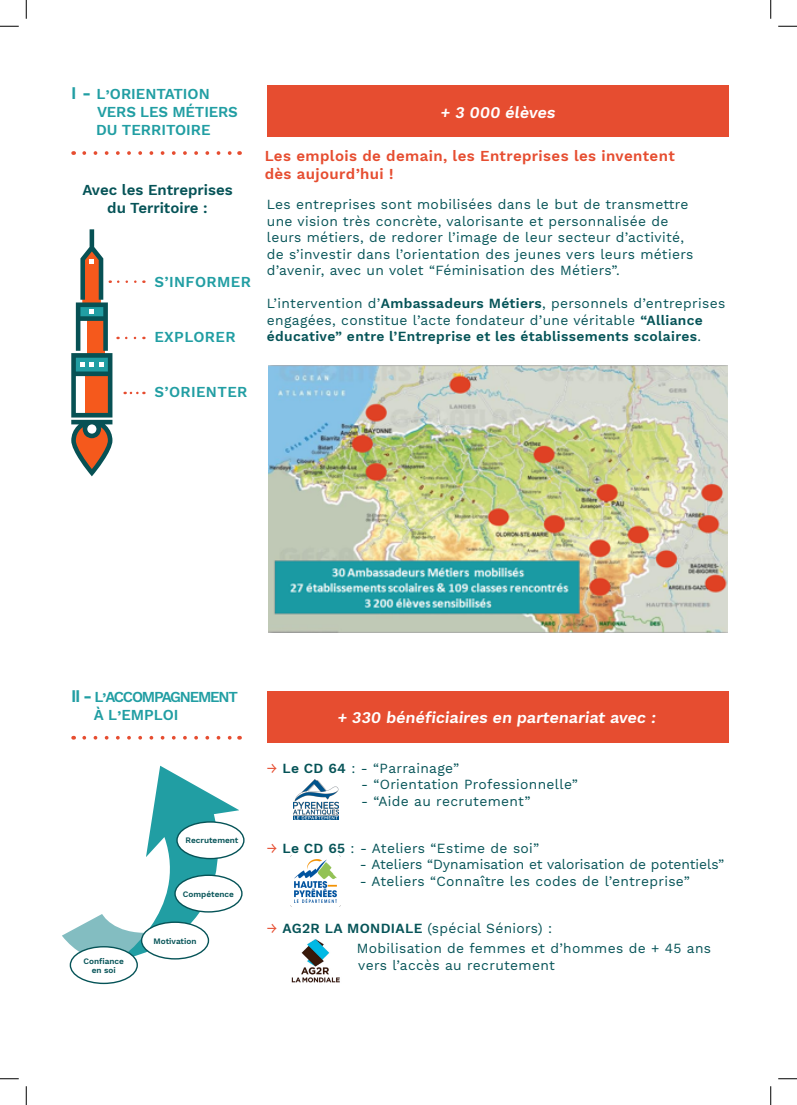
<style>
.page{position:relative;width:797px;height:1105px;background:#fff}
.page>*{position:absolute;margin:0;border:0;box-sizing:border-box;transform-origin:0 0}
.t1{font:600 16px "Work Sans";color:#fff}
.t2{font:600 15px/18px "Work Sans";letter-spacing:.025em;color:#e64d30}
.titres{font:600 15px "Work Sans";color:#219ea3}
.t3{font:600 15px "Work Sans";color:#055357}
.titres-2{font:600 15px "Work Sans";letter-spacing:.025em;color:#219ea3}
.titres-3{font:600 15px "Work Sans";letter-spacing:-.08em;color:#219ea3}
.t4{font:13.75px/16.5px "Work Sans";letter-spacing:.025em;color:#055357}
.t5{font:13.75px "Work Sans";color:#055357}
.t6{font:600 8.25px "Work Sans";color:#055357}
.s1{font-size:17.5px}
.s2{font-weight:600}
.s3{color:#e64d30}
</style>
<div class="page">
<img style="left:291px;top:939px;width:49px;height:44px">
<div style="left:267px;top:691px;width:461px;height:52px;background:#e64d30"></div>
<img style="left:268px;top:366px;width:459px;height:267px">
<svg style="left:84px;top:151px;width:148px;height:4px"></svg>
<svg style="left:118px;top:280px;width:26px;height:3px"></svg>
<svg style="left:126px;top:337px;width:18px;height:2px"></svg>
<svg style="left:125px;top:392px;width:19px;height:2px"></svg>
<svg style="left:84px;top:736px;width:148px;height:4px"></svg>
<div style="left:267px;top:85px;width:461px;height:52px;background:#e64d30"></div>
<svg style="left:71px;top:229px;width:41px;height:247px"></svg>
<img style="left:294px;top:779px;width:45px;height:41px">
<img style="left:291px;top:855px;width:50px;height:51px">
<svg style="left:62px;top:766px;width:183px;height:194px"></svg>
<div style="left:177px;top:822px;width:67px;height:37px;background:#fff;border-radius:50%"></div>
<div style="left:176px;top:821px;width:68px;height:38px;border:1px solid #055357;border-radius:50%"></div>
<div style="left:175px;top:875px;width:67px;height:37px;background:#fff;border-radius:50%"></div>
<div style="left:174px;top:874px;width:68px;height:38px;border:1px solid #055357;border-radius:50%"></div>
<div style="left:142px;top:922px;width:66px;height:37px;background:#fff;border-radius:50%"></div>
<div style="left:141px;top:921px;width:68px;height:38px;border:1px solid #055357;border-radius:50%"></div>
<div style="left:70px;top:947px;width:67px;height:36px;background:#fff;border-radius:50%"></div>
<div style="left:70px;top:946px;width:68px;height:38px;border:1px solid #055357;border-radius:50%"></div>
<svg style="left:0;top:25px;width:19px;height:2px"></svg>
<svg style="left:778px;top:25px;width:19px;height:2px"></svg>
<svg style="left:0;top:1078px;width:19px;height:1px"></svg>
<svg style="left:778px;top:1078px;width:19px;height:1px"></svg>
<svg style="left:25px;top:0;width:2px;height:19px"></svg>
<svg style="left:25px;top:1086px;width:2px;height:19px"></svg>
<svg style="left:770px;top:0;width:1px;height:19px"></svg>
<svg style="left:770px;top:1086px;width:1px;height:19px"></svg>
<p class="titres" style="left:71px;top:85px;width:140px"><span class="s1">I -</span> L’ORIENTATION</p>
<p class="titres" style="left:97px;top:103px;width:142px">VERS LES MÉTIERS</p>
<p class="titres" style="left:96px;top:121px;width:116px">DU TERRITOIRE</p>
<p class="t3" style="left:82px;top:182px;width:152px">Avec les Entreprises</p>
<p class="t3" style="left:107px;top:200px;width:102px">du Territoire :</p>
<p class="titres-2" style="left:154px;top:273px;width:98px">S’INFORMER</p>
<p class="titres-2" style="left:154px;top:328px;width:83px">EXPLORER</p>
<p class="t1" style="left:440px;top:104px;width:119px">+ 3 000 élèves</p>
<p class="t2" style="left:265px;top:148px;width:411px">Les emplois de demain, les Entreprises les inventent dès aujourd’hui !</p>
<p class="t4" style="left:267px;top:197px;width:423px">Les entreprises sont mobilisées dans le but de transmettre</p>
<p class="t4" style="left:267px;top:213px;width:403px">une vision très concrète, valorisante et personnalisée de</p>
<p class="t4" style="left:267px;top:230px;width:419px">leurs métiers, de redorer l’image de leur secteur d’activité,</p>
<p class="t4" style="left:267px;top:246px;width:428px">de s’investir dans l’orientation des jeunes vers leurs métiers d’avenir, avec un volet “Féminisation des Métiers”.</p>
<p class="t4" style="left:267px;top:296px;width:460px">L’intervention d’<span class="s2">Ambassadeurs Métiers</span>, personnels d’entreprises engagées, constitue l’acte fondateur d’une véritable <span class="s2">“Alliance éducative” entre l’Entreprise et les établissements scolaires</span>.</p>
<p class="titres-2" style="left:154px;top:383px;width:94px">S’ORIENTER</p>
<p class="titres-3" style="left:71px;top:688px;width:168px"><span class="s1">II -</span> L’ACCOMPAGNEMENT</p>
<p class="titres" style="left:94px;top:706px;width:86px">À L’EMPLOI</p>
<p class="t6" style="left:186px;top:835px;width:54px">Recrutement</p>
<p class="t6" style="left:84px;top:957px;width:42px">Confiance</p>
<p class="t6" style="left:92px;top:966px;width:25px">en soi</p>
<p class="t6" style="left:183px;top:890px;width:52px">Compétence</p>
<p class="t6" style="left:154px;top:937px;width:44px">Motivation</p>
<p class="t1" style="left:337px;top:708px;width:322px">+ 330 bénéficiaires en partenariat avec :</p>
<p class="t4" style="left:267px;top:760px;width:194px"><span class="s3">→</span> <span class="s2">Le CD 64</span> : - “Parrainage”</p>
<p class="t4" style="left:361px;top:777px;width:218px">- “Orientation Professionnelle”</p>
<p class="t4" style="left:361px;top:793px;width:171px">- “Aide au recrutement”</p>
<p class="t4" style="left:267px;top:840px;width:274px"><span class="s3">→</span> <span class="s2">Le CD 65</span> : - Ateliers “Estime de soi”</p>
<p class="t5" style="left:360px;top:856px;width:366px">- Ateliers “Dynamisation et valorisation de potentiels”</p>
<p class="t4" style="left:360px;top:873px;width:331px">- Ateliers “Connaître les codes de l’entreprise”</p>
<p class="t4" style="left:267px;top:920px;width:287px"><span class="s3">→</span> <span class="s2">AG2R LA MONDIALE</span> (spécial Séniors) :</p>
<p class="t4" style="left:357px;top:941px;width:356px">Mobilisation de femmes et d’hommes de + 45 ans vers l’accès au recrutement</p>
</div>
